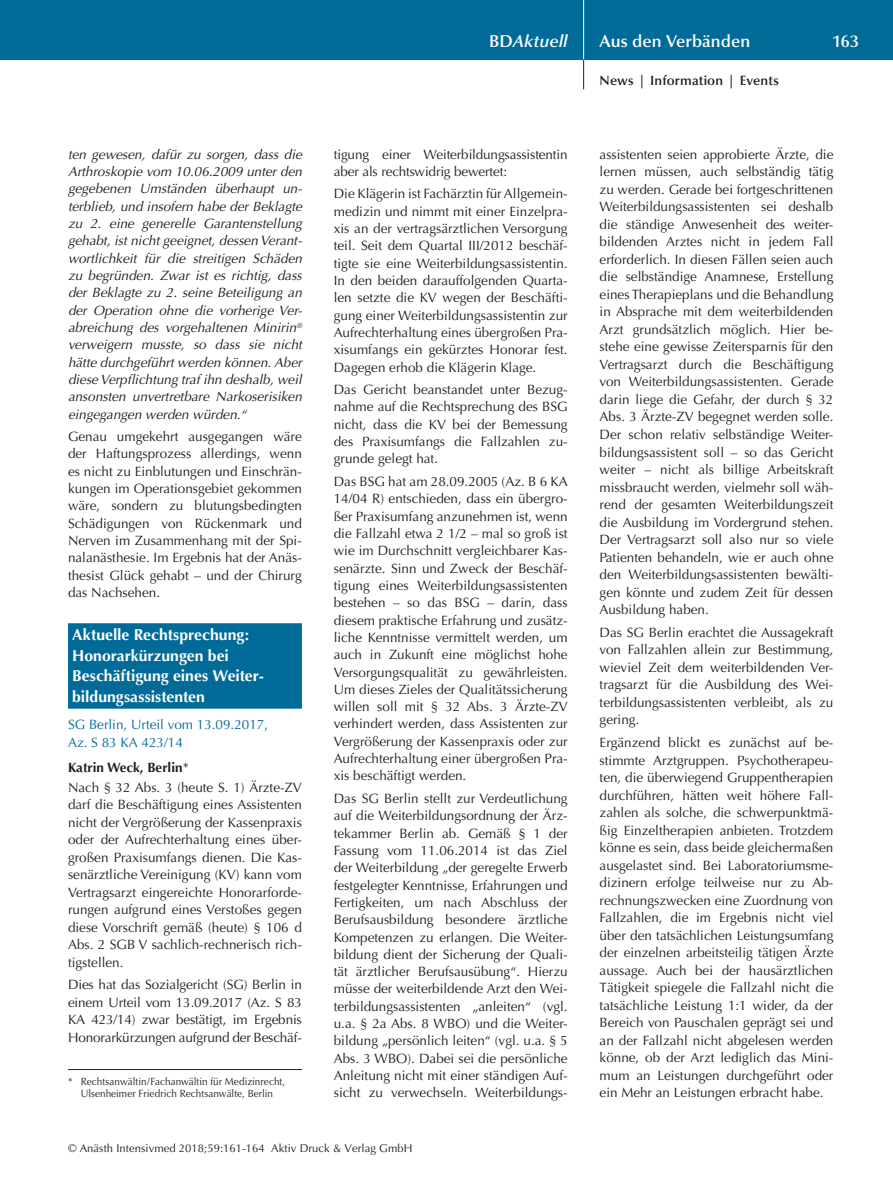
<style>
.page{position:relative;width:893px;height:1191px;background:#fff}
.page>*{position:absolute;margin:0;border:0;box-sizing:border-box;transform-origin:0 0}
.t1{font:600 17.25px "Optima";color:#fff}
.t2{font:italic 600 17.25px "Optima";letter-spacing:.005em;color:#fff}
.t3{font:700 15.75px/20.5px "Optima";color:#fff}
.t4{font:13.5px/17.2px "Optima";color:#231f20;text-align:justify}
.t5{font:italic 13.5px/17.2px "Optima";color:#231f20;text-align:justify}
.t6{font:13.5px/17.4px "Optima";color:#006b98}
.t7{font:600 13.5px "Optima";letter-spacing:.01em;color:#231f20}
.t8{font:11.25px "Optima";letter-spacing:.005em;color:#231f20}
.t9{font:10.5px/12.8px "Optima";color:#231f20;text-align:center;scale:.95 1}
.s1{font-weight:700}
.s2{font-style:normal}
</style>
<div class="page">
<div style="left:0;top:0;width:893px;height:60px;background:#006b98"></div>
<hr style="left:583px;top:0;width:1px;height:60px;background:#fff">
<svg style="left:583px;top:60px;width:1px;height:29px"></svg>
<div style="left:68px;top:623px;width:234px;height:24px;background:#006b98"></div>
<div style="left:68px;top:643px;width:234px;height:24px;background:#006b98"></div>
<div style="left:68px;top:664px;width:234px;height:24px;background:#006b98"></div>
<div style="left:68px;top:684px;width:234px;height:24px;background:#006b98"></div>
<hr style="left:68px;top:1069px;width:234px;height:1px;background:#231f20">
<p class="t5" style="left:68px;top:146px;width:235px">ten gewesen, dafür zu sorgen, dass die Arthroskopie vom 10.06.2009 unter den gegebenen Umständen überhaupt un&shy;terblieb, und insofern habe der Beklagte zu 2. eine generelle Garantenstellung gehabt, ist nicht geeignet, dessen Verant&shy;wortlichkeit für die streitigen Schäden zu begründen. Zwar ist es richtig, dass der Beklagte zu 2. seine Beteiligung an der Operation ohne die vorherige Ver&shy;abreichung des vorgehaltenen Minirin<sup>® </sup>verweigern musste, so dass sie nicht hätte durchgeführt werden können. Aber diese Verpflichtung traf ihn deshalb, weil ansonsten unvertretbare Narkoserisiken eingegangen werden würden.“</p>
<p class="t4" style="left:68px;top:428px;width:235px">Genau umgekehrt ausgegangen wäre der Haftungsprozess allerdings, wenn es nicht zu Einblutungen und Einschrän&shy;kungen im Operationsgebiet gekommen wäre, sondern zu blutungsbedingten Schädigungen von Rückenmark und Nerven im Zusammenhang mit der Spi&shy;nalanästhesie. Im Ergebnis hat der Anäs&shy;thesist Glück gehabt – und der Chirurg das Nachsehen.</p>
<p class="t3" style="left:72px;top:625px;width:190px">Aktuelle Rechtsprechung:<br>Honorarkürzungen bei<br>Beschäftigung eines Weiter-- bildungsassistenten</p>
<p class="t6" style="left:68px;top:716px;width:202px">SG Berlin, Urteil vom 13.09.2017,<br>Az. S 83 KA 423/14</p>
<p class="t4" style="left:68px;top:758px;width:235px;line-height:19.5px"><span class="s1">Katrin Weck, Berlin</span>*<br>Nach § 32 Abs. 3 (heute S. 1) Ärzte-ZV</p>
<p class="t4" style="left:68px;top:796px;width:235px">darf die Beschäftigung eines Assistenten nicht der Vergrößerung der Kassenpraxis oder der Aufrechterhaltung eines über&shy;großen Praxisumfangs dienen. Die Kas&shy;senärztliche Vereinigung (KV) kann vom Vertragsarzt eingereichte Honorarforde&shy;rungen aufgrund eines Verstoßes gegen diese Vorschrift gemäß (heute) § 106 d Abs. 2 SGB V sachlich-rechnerisch rich&shy;tigstellen.</p>
<p class="t4" style="left:68px;top:976px;width:235px">Dies hat das Sozialgericht (SG) Berlin in einem Urteil vom 13.09.2017 (Az. S 83<br>KA 423/14) zwar bestätigt, im Ergebnis Honorarkürzungen aufgrund der Beschäf-</p>
<p class="t9" style="left:68px;top:1074px;width:230px">* Rechtsanwältin/Fachanwältin für Medizinrecht,<br>Ulsenheimer Friedrich Rechtsanwälte, Berlin</p>
<p class="t2" style="left:489px;top:31px;width:80px"><span class="s2">BD</span>Aktuell</p>
<p class="t1" style="left:600px;top:31px;width:152px">Aus den Verbänden</p>
<p class="t1" style="left:832px;top:31px;width:28px">163</p>
<p class="t7" style="left:600px;top:73px;width:181px">News | Information | Events</p>
<p class="t4" style="left:334px;top:146px;width:235px">tigung einer Weiterbildungsassistentin aber als rechtswidrig bewertet:</p>
<p class="t4" style="left:334px;top:185px;width:235px">Die Klägerin ist Fachärztin für Allgemein&shy;medizin und nimmt mit einer Einzelpra&shy;xis an der vertragsärztlichen Versorgung teil. Seit dem Quartal III/2012 beschäf&shy;tigte sie eine Weiterbildungsassistentin.<br>In den beiden darauffolgenden Quarta&shy;len setzte die KV wegen der Beschäfti&shy;gung einer Weiterbildungsassistentin zur Aufrechterhaltung eines übergroßen Pra&shy;xisumfangs ein gekürztes Honorar fest.<br>Dagegen erhob die Klägerin Klage.</p>
<p class="t4" style="left:334px;top:381px;width:235px">Das Gericht beanstandet unter Bezug&shy;nahme auf die Rechtsprechung des BSG nicht, dass die KV bei der Bemessung des Praxisumfangs die Fallzahlen zu&shy;grunde gelegt hat.</p>
<p class="t4" style="left:334px;top:473px;width:235px">Das BSG hat am 28.09.2005 (Az. B 6 KA 14/04 R) entschieden, dass ein übergro&shy;ßer Praxisumfang anzunehmen ist, wenn die Fallzahl etwa 2 1/2 – mal so groß ist wie im Durchschnitt vergleichbarer Kas&shy;senärzte. Sinn und Zweck der Beschäf&shy;tigung eines Weiterbildungsassistenten bestehen – so das BSG – darin, dass diesem praktische Erfahrung und zusätz&shy;liche Kenntnisse vermittelt werden, um auch in Zukunft eine möglichst hohe Versorgungsqualität zu gewährleisten.<br>Um dieses Zieles der Qualitätssicherung willen soll mit § 32 Abs. 3 Ärzte-ZV verhindert werden, dass Assistenten zur Vergrößerung der Kassenpraxis oder zur Aufrechterhaltung einer übergroßen Pra&shy;xis beschäftigt werden.</p>
<p class="t4" style="left:334px;top:790px;width:235px">Das SG Berlin stellt zur Verdeutlichung auf die Weiterbildungsordnung der Ärz&shy;tekammer Berlin ab. Gemäß § 1 der Fassung vom 11.06.2014 ist das Ziel der Weiterbildung „der geregelte Erwerb festgelegter Kenntnisse, Erfahrungen und Fertigkeiten, um nach Abschluss der Berufsausbildung besondere ärztliche Kompetenzen zu erlangen. Die Weiter&shy;bildung dient der Sicherung der Quali&shy;tät ärztlicher Berufsausübung“. Hierzu müsse der weiterbildende Arzt den Wei&shy;terbildungsassistenten „anleiten“ (vgl. u.a. § 2a Abs. 8 WBO) und die Weiter&shy;bildung „persönlich leiten“ (vgl. u.a. § 5<br>Abs. 3 WBO). Dabei sei die persönliche Anleitung nicht mit einer ständigen Auf&shy;sicht zu verwechseln. Weiterbildungs-</p>
<p class="t4" style="left:600px;top:146px;width:235px">assistenten seien approbierte Ärzte, die lernen müssen, auch selbständig tätig zu werden. Gerade bei fortgeschrittenen Weiterbildungsassistenten sei deshalb die ständige Anwesenheit des weiter&shy;bildenden Arztes nicht in jedem Fall erforderlich. In diesen Fällen seien auch die selbständige Anamnese, Erstellung eines Therapieplans und die Behandlung in Absprache mit dem weiterbildenden Arzt grundsätzlich möglich. Hier be&shy;stehe eine gewisse Zeitersparnis für den Vertragsarzt durch die Beschäftigung von Weiterbildungsassistenten. Gerade darin liege die Gefahr, der durch § 32<br>Abs. 3 Ärzte-ZV begegnet werden solle.<br>Der schon relativ selbständige Weiter&shy;bildungsassistent soll – so das Gericht weiter – nicht als billige Arbeitskraft missbraucht werden, vielmehr soll wäh&shy;rend der gesamten Weiterbildungszeit die Ausbildung im Vordergrund stehen.<br>Der Vertragsarzt soll also nur so viele Patienten behandeln, wie er auch ohne den Weiterbildungsassistenten bewälti&shy;gen könnte und zudem Zeit für dessen Ausbildung haben.</p>
<p class="t4" style="left:600px;top:623px;width:235px">Das SG Berlin erachtet die Aussagekraft von Fallzahlen allein zur Bestimmung, wieviel Zeit dem weiterbildenden Ver&shy;tragsarzt für die Ausbildung des Wei&shy;terbildungsassistenten verbleibt, als zu gering.</p>
<p class="t4" style="left:600px;top:734px;width:235px">Ergänzend blickt es zunächst auf be&shy;stimmte Arztgruppen. Psychotherapeu&shy;ten, die überwiegend Gruppentherapien durchführen, hätten weit höhere Fall&shy;zahlen als solche, die schwerpunktmä&shy;ßig Einzeltherapien anbieten. Trotzdem könne es sein, dass beide gleichermaßen ausgelastet sind. Bei Laboratoriumsme&shy;dizinern erfolge teilweise nur zu Ab&shy;rechnungszwecken eine Zuordnung von Fallzahlen, die im Ergebnis nicht viel über den tatsächlichen Leistungsumfang der einzelnen arbeitsteilig tätigen Ärzte aussage. Auch bei der hausärztlichen Tätigkeit spiegele die Fallzahl nicht die tatsächliche Leistung 1:1 wider, da der Bereich von Pauschalen geprägt sei und an der Fallzahl nicht abgelesen werden könne, ob der Arzt lediglich das Mini&shy;mum an Leistungen durchgeführt oder ein Mehr an Leistungen erbracht habe.</p>
<p class="t8" style="left:68px;top:1142px;width:346px">© Anästh Intensivmed 2018;59:161-164 Aktiv Druck &amp; Verlag GmbH</p>
</div>
